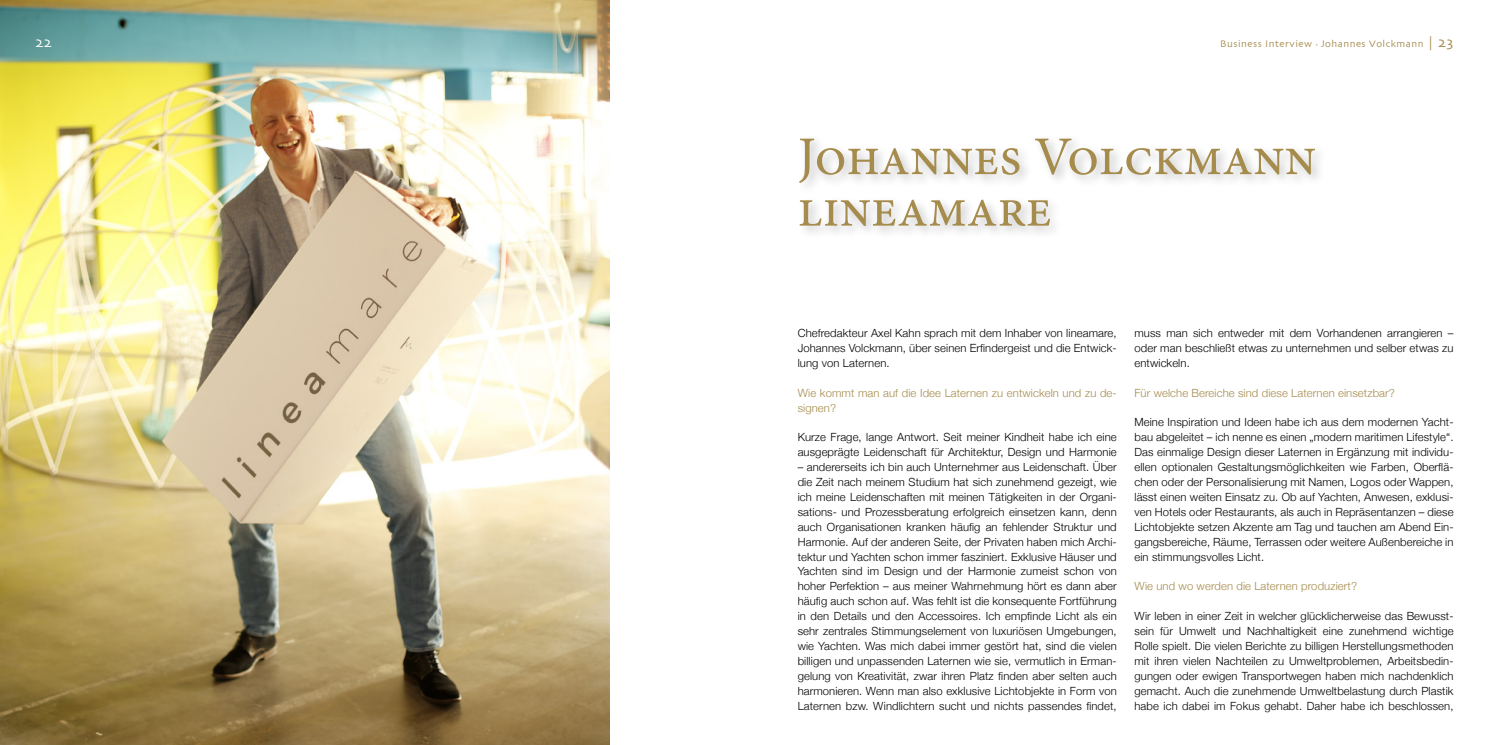
<style>
.page{position:relative;width:1489px;height:745px;background:#fff}
.page>*{position:absolute;margin:0;border:0;box-sizing:border-box;transform-origin:0 0}
.Überschrift_Minion{font:54.5px "Minion Pro";color:#a58b4c}
.Rubrik_und_Seitenzah{font:15px "Skia Regular 1 1";color:#fff}
.Fließtext_9pt{font:300 11.25px/14.9px "Helvetica Neue";letter-spacing:.01em;color:#000;text-align:justify}
.Fließtext_9pt-2{font:300 11.25px/14.9px "Helvetica Neue";letter-spacing:.01em;color:#a58b4c}
.Rubrik_und_Seitenzah-2{font:10px "Skia Regular 1 1";letter-spacing:.05em;color:#a58b4c}
.s1{font-family:"Helvetica Neue";font-size:5.75px}
.s2{font-size:15px}
</style>
<div class="page">
<img style="left:0;top:0;width:609px;height:744px">
<div style="left:795px;top:134px;width:532px;height:105px;background:#000;opacity:.25"></div>
<p class="Rubrik_und_Seitenzah" style="left:35px;top:33px;width:18px">22</p>
<p class="Rubrik_und_Seitenzah-2" style="left:1220px;top:38px;width:235px">Business Interview <span class="s1">•</span> Johannes Volckmann <span class="s2">| 23</span></p>
<p class="Überschrift_Minion" style="left:797px;top:120px;width:520px">Johannes Volckmann</p>
<p class="Überschrift_Minion" style="left:797px;top:171px;width:256px">lineamare</p>
<p class="Fließtext_9pt" style="left:797px;top:324px;width:320px">Chefredakteur Axel Kahn sprach mit dem Inhaber von lineamare, Johannes Volckmann, über seinen Erfindergeist und die Entwick&shy;lung von Laternen.</p>
<p class="Fließtext_9pt-2" style="left:797px;top:384px;width:320px">Wie kommt man auf die Idee Laternen zu entwickeln und zu de&shy;signen?</p>
<p class="Fließtext_9pt" style="left:797px;top:429px;width:320px">Kurze Frage, lange Antwort. Seit meiner Kindheit habe ich eine ausgeprägte Leidenschaft für Architektur, Design und Harmonie</p>
<p class="Fließtext_9pt" style="left:797px;top:458px;width:320px">– andererseits ich bin auch Unternehmer aus Leidenschaft. Über die Zeit nach meinem Studium hat sich zunehmend gezeigt, wie ich meine Leidenschaften mit meinen Tätigkeiten in der Organi&shy;sations- und Prozessberatung erfolgreich einsetzen kann, denn auch Organisationen kranken häufig an fehlender Struktur und Harmonie. Auf der anderen Seite, der Privaten haben mich Archi&shy;tektur und Yachten schon immer fasziniert. Exklusive Häuser und Yachten sind im Design und der Harmonie zumeist schon von hoher Perfektion – aus meiner Wahrnehmung hört es dann aber häufig auch schon auf. Was fehlt ist die konsequente Fortführung in den Details und den Accessoires. Ich empfinde Licht als ein sehr zentrales Stimmungselement von luxuriösen Umgebungen, wie Yachten. Was mich dabei immer gestört hat, sind die vielen billigen und unpassenden Laternen wie sie, vermutlich in Erman&shy;gelung von Kreativität, zwar ihren Platz finden aber selten auch harmonieren. Wenn man also exklusive Lichtobjekte in Form von Laternen bzw. Windlichtern sucht und nichts passendes findet,</p>
<p class="Fließtext_9pt" style="left:1134px;top:324px;width:320px">muss man sich entweder mit dem Vorhandenen arrangieren – oder man beschließt etwas zu unternehmen und selber etwas zu entwickeln.</p>
<p class="Fließtext_9pt-2" style="left:1134px;top:384px;width:262px">Für welche Bereiche sind diese Laternen einsetzbar?</p>
<p class="Fließtext_9pt" style="left:1134px;top:414px;width:320px">Meine Inspiration und Ideen habe ich aus dem modernen Yacht&shy;bau abgeleitet – ich nenne es einen „modern maritimen Lifestyle“.<br>Das einmalige Design dieser Laternen in Ergänzung mit individu&shy;ellen optionalen Gestaltungsmöglichkeiten wie Farben, Oberflä&shy;chen oder der Personalisierung mit Namen, Logos oder Wappen, lässt einen weiten Einsatz zu. Ob auf Yachten, Anwesen, exklusi&shy;ven Hotels oder Restaurants, als auch in Repräsentanzen – diese Lichtobjekte setzen Akzente am Tag und tauchen am Abend Ein&shy;gangsbereiche, Räume, Terrassen oder weitere Außenbereiche in ein stimmungsvolles Licht.</p>
<p class="Fließtext_9pt-2" style="left:1134px;top:577px;width:224px">Wie und wo werden die Laternen produziert?</p>
<p class="Fließtext_9pt" style="left:1134px;top:607px;width:320px">Wir leben in einer Zeit in welcher glücklicherweise das Bewusst&shy;sein für Umwelt und Nachhaltigkeit eine zunehmend wichtige Rolle spielt. Die vielen Berichte zu billigen Herstellungsmethoden mit ihren vielen Nachteilen zu Umweltproblemen, Arbeitsbedin&shy;gungen oder ewigen Transportwegen haben mich nachdenklich gemacht. Auch die zunehmende Umweltbelastung durch Plastik habe ich dabei im Fokus gehabt. Daher habe ich beschlossen,</p>
</div>
